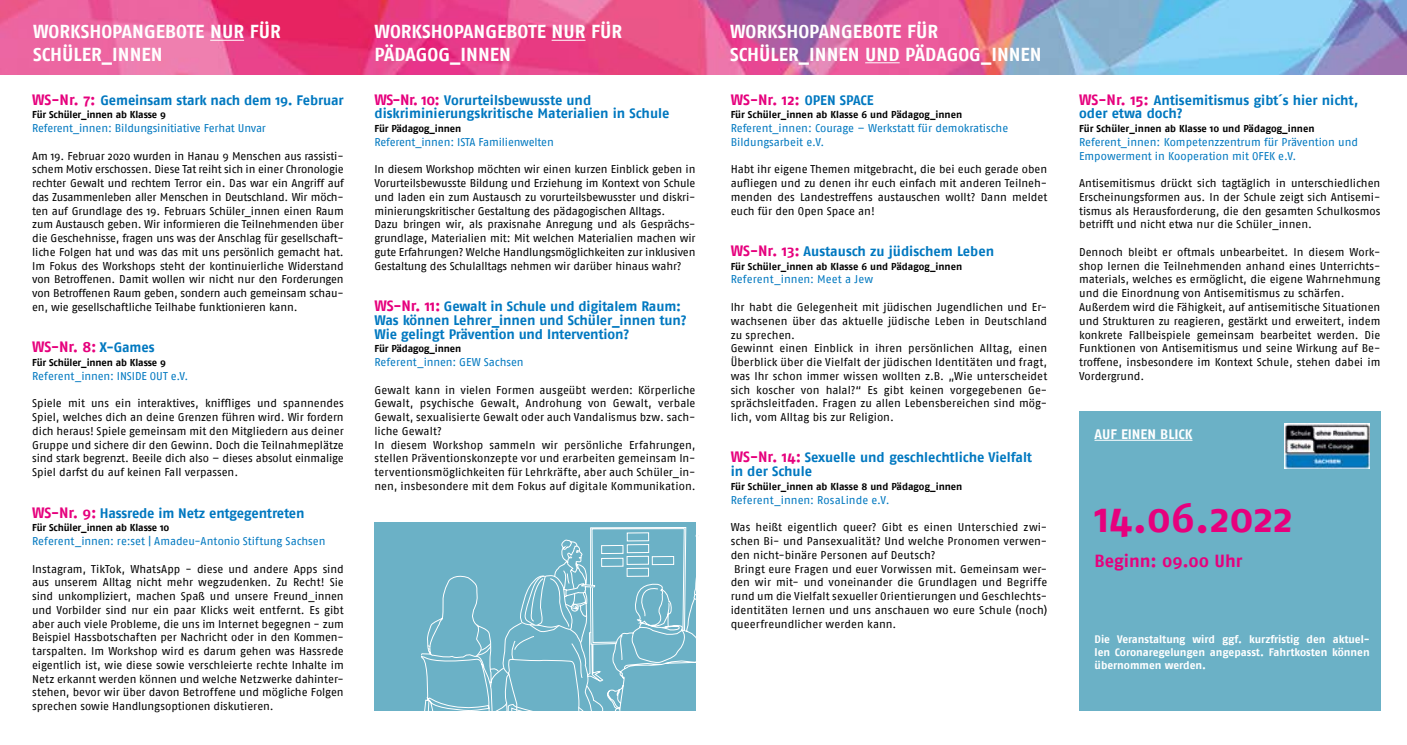
<style>
.page{position:relative;width:1407px;height:745px;background:#fff}
.page>*{position:absolute;margin:0;border:0;box-sizing:border-box;transform-origin:0 0}
.t1{font:700 41.25px "Fago No";color:#e6007d}
.t2{font:700 18.75px/22.5px "Fago No";color:#fff}
.t3{font:700 17.5px "Fago No";color:#e6007d}
.t4{font:700 15px "Fago No";color:#e6007d}
.t5{font:700 13.75px/13.8px "Fago No";letter-spacing:-.01em;color:#0078c0}
.t6{font:700 13.75px "Fago No";color:#fff}
.t7{font:11.25px/13.8px "Fago No";color:#000;text-align:justify}
.t8{font:11.25px/13.8px "Fago No";letter-spacing:-.005em;color:#0078c0}
.t9{font:700 10.88px/13px "Fago No";color:#fff;text-align:justify}
.t10{font:700 10px "Fago No";letter-spacing:-.005em;color:#000}
.s1{font-size:15px;color:#e6007d}
.s2{font-size:13.75px;color:#0078c0}
</style>
<div class="page">
<div style="left:374px;top:522px;width:321px;height:188px;background:#6bb1c6"></div>
<img style="left:0;top:0;width:1407px;height:74px">
<hr style="left:210px;top:40px;width:34px;height:1px;background:#fff">
<hr style="left:552px;top:40px;width:33px;height:1px;background:#fff">
<hr style="left:865px;top:62px;width:34px;height:1px;background:#fff">
<svg style="left:421px;top:522px;width:278px;height:188px"></svg>
<div style="left:1079px;top:411px;width:301px;height:299px;background:#6bb1c6"></div>
<hr style="left:1094px;top:439px;width:98px;height:1px;background:#fff">
<img style="left:1284px;top:423px;width:85px;height:45px">
<h2 class="t2" style="left:33px;top:20px;width:249px">WORKSHOPANGEBOTE NUR FÜR<br>SCHÜLER_INNEN</h2>
<p class="t5" style="left:32px;top:93px;width:313px"><span class="s1">WS-Nr. 7:</span> Gemeinsam stark nach dem 19. Februar</p>
<p class="t10" style="left:32px;top:109px;width:135px">Für Schüler_innen ab Klasse 9</p>
<p class="t8" style="left:32px;top:121px;width:235px">Referent_innen: Bildungsinitiative Ferhat Unvar</p>
<p class="t7" style="left:32px;top:148px;width:313px">Am 19. Februar 2020 wurden in Hanau 9 Menschen aus rassisti&shy;schem Motiv erschossen. Diese Tat reiht sich in einer Chronologie rechter Gewalt und rechtem Terror ein. Das war ein Angriff auf das Zusammenleben aller Menschen in Deutschland. Wir möch&shy;ten auf Grundlage des 19. Februars Schüler_innen einen Raum zum Austausch geben. Wir informieren die Teilnehmenden über die Geschehnisse, fragen uns was der Anschlag für gesellschaft&shy;liche Folgen hat und was das mit uns persönlich gemacht hat.<br>Im Fokus des Workshops steht der kontinuierliche Widerstand von Betroffenen. Damit wollen wir nicht nur den Forderungen von Betroffenen Raum geben, sondern auch gemeinsam schau&shy;en, wie gesellschaftliche Teilhabe funktionieren kann.</p>
<h3 class="t4" style="left:32px;top:338px;width:124px">WS-Nr. 8: <span class="s2">X-Games</span></h3>
<p class="t10" style="left:32px;top:356px;width:135px">Für Schüler_innen ab Klasse 9</p>
<p class="t8" style="left:32px;top:368px;width:158px">Referent_innen: INSIDE OUT e.V.</p>
<p class="t7" style="left:32px;top:396px;width:313px">Spiele mit uns ein interaktives, kniffliges und spannendes Spiel, welches dich an deine Grenzen führen wird. Wir fordern dich heraus! Spiele gemeinsam mit den Mitgliedern aus deiner Gruppe und sichere dir den Gewinn. Doch die Teilnahmeplätze sind stark begrenzt. Beeile dich also – dieses absolut einmalige Spiel darfst du auf keinen Fall verpassen.</p>
<p class="t5" style="left:32px;top:505px;width:274px"><span class="s1">WS-Nr. 9:</span> Hassrede im Netz entgegentreten</p>
<p class="t10" style="left:32px;top:521px;width:139px">Für Schüler_innen ab Klasse 10</p>
<p class="t8" style="left:32px;top:533px;width:295px">Referent_innen: re:set | Amadeu-Antonio Stiftung Sachsen</p>
<p class="t7" style="left:32px;top:561px;width:313px">Instagram, TikTok, WhatsApp - diese und andere Apps sind aus unserem Alltag nicht mehr wegzudenken. Zu Recht! Sie sind unkompliziert, machen Spaß und unsere Freund_innen und Vorbilder sind nur ein paar Klicks weit entfernt. Es gibt aber auch viele Probleme, die uns im Internet begegnen - zum Beispiel Hassbotschaften per Nachricht oder in den Kommen&shy;tarspalten. Im Workshop wird es darum gehen was Hassrede eigentlich ist, wie diese sowie verschleierte rechte Inhalte im Netz erkannt werden können und welche Netzwerke dahinter&shy;stehen, bevor wir über davon Betroffene und mögliche Folgen sprechen sowie Handlungsoptionen diskutieren.</p>
<h2 class="t2" style="left:374px;top:20px;width:249px">WORKSHOPANGEBOTE NUR FÜR<br>PÄDAGOG_INNEN</h2>
<h2 class="t2" style="left:730px;top:20px;width:313px">WORKSHOPANGEBOTE FÜR<br>SCHÜLER_INNEN UND PÄDAGOG_INNEN</h2>
<h3 class="t4" style="left:731px;top:90px;width:144px">WS-Nr. 12: <span class="s2">OPEN SPACE</span></h3>
<p class="t10" style="left:731px;top:109px;width:233px">Für Schüler_innen ab Klasse 6 und Pädagog_innen</p>
<p class="t8" style="left:731px;top:121px;width:279px">Referent_innen: Courage – Werkstatt für demokratische<br>Bildungsarbeit e.V.</p>
<p class="t7" style="left:731px;top:162px;width:318px">Habt ihr eigene Themen mitgebracht, die bei euch gerade oben aufliegen und zu denen ihr euch einfach mit anderen Teilneh&shy;menden des Landestreffens austauschen wollt? Dann meldet euch für den Open Space an!</p>
<p class="t5" style="left:731px;top:244px;width:265px"><span class="s1">WS-Nr. 13:</span> Austausch zu jüdischem Leben</p>
<p class="t10" style="left:731px;top:260px;width:233px">Für Schüler_innen ab Klasse 6 und Pädagog_innen</p>
<p class="t8" style="left:731px;top:272px;width:144px">Referent_innen: Meet a Jew</p>
<p class="t7" style="left:731px;top:300px;width:318px;text-align:left">Ihr habt die Gelegenheit mit jüdischen Jugendlichen und Er&shy;wachsenen über das aktuelle jüdische Leben in Deutschland zu sprechen.<br>Gewinnt einen Einblick in ihren persönlichen Alltag, einen Überblick über die Vielfalt der jüdischen Identitäten und fragt, was Ihr schon immer wissen wollten z.B. „Wie unterscheidet sich koscher von halal?“ Es gibt keinen vorgegebenen Ge&shy;sprächsleitfaden. Fragen zu allen Lebensbereichen sind mög&shy;lich, vom Alltag bis zur Religion.</p>
<p class="t5" style="left:731px;top:450px;width:303px"><span class="s1">WS-Nr. 14:</span> Sexuelle und geschlechtliche Vielfalt in der Schule</p>
<p class="t10" style="left:731px;top:480px;width:233px">Für Schüler_innen ab Klasse 8 und Pädagog_innen</p>
<p class="t8" style="left:731px;top:492px;width:160px">Referent_innen: RosaLinde e.V.</p>
<p class="t7" style="left:731px;top:520px;width:318px">Was heißt eigentlich queer? Gibt es einen Unterschied zwi-</p>
<p class="t7" style="left:731px;top:533px;width:318px">schen Bi- und Pansexualität? Und welche Pronomen verwen-</p>
<p class="t7" style="left:731px;top:547px;width:206px">den nicht-binäre Personen auf Deutsch?</p>
<p class="t7" style="left:734px;top:561px;width:315px">Bringt eure Fragen und euer Vorwissen mit. Gemeinsam wer-</p>
<p class="t7" style="left:731px;top:575px;width:318px">den wir mit- und voneinander die Grundlagen und Begriffe</p>
<p class="t7" style="left:731px;top:588px;width:318px">rund um die Vielfalt sexueller Orientierungen und Geschlechts-</p>
<p class="t7" style="left:731px;top:602px;width:318px">identitäten lernen und uns anschauen wo eure Schule (noch)</p>
<p class="t7" style="left:731px;top:616px;width:167px">queerfreundlicher werden kann.</p>
<p class="t5" style="left:374px;top:93px;width:297px"><span class="s1">WS-Nr. 10:</span> Vorurteilsbewusste und diskriminierungskritische Materialien in Schule</p>
<p class="t10" style="left:374px;top:123px;width:88px">Für Pädagog_innen</p>
<p class="t8" style="left:374px;top:135px;width:181px">Referent_innen: ISTA Familienwelten</p>
<p class="t7" style="left:374px;top:162px;width:322px;text-align:left">In diesem Workshop möchten wir einen kurzen Einblick geben in Vorurteilsbewusste Bildung und Erziehung im Kontext von Schule und laden ein zum Austausch zu vorurteilsbewusster und diskri&shy;minierungskritischer Gestaltung des pädagogischen Alltags.<br>Dazu bringen wir, als praxisnahe Anregung und als Gesprächs&shy;grundlage, Materialien mit: Mit welchen Materialien machen wir gute Erfahrungen? Welche Handlungsmöglichkeiten zur inklusiven Gestaltung des Schulalltags nehmen wir darüber hinaus wahr?</p>
<p class="t5" style="left:374px;top:299px;width:314px"><span class="s1">WS-Nr. 11:</span> Gewalt in Schule und digitalem Raum:<br>Was können Lehrer_innen und Schüler_innen tun?<br>Wie gelingt Prävention und Intervention?</p>
<p class="t10" style="left:374px;top:343px;width:88px">Für Pädagog_innen</p>
<p class="t8" style="left:374px;top:355px;width:151px">Referent_innen: GEW Sachsen</p>
<p class="t7" style="left:374px;top:382px;width:322px;text-align:left">Gewalt kann in vielen Formen ausgeübt werden: Körperliche Gewalt, psychische Gewalt, Androhung von Gewalt, verbale Gewalt, sexualisierte Gewalt oder auch Vandalismus bzw. sach&shy;liche Gewalt?<br>In diesem Workshop sammeln wir persönliche Erfahrungen, stellen Präventionskonzepte vor und erarbeiten gemeinsam In&shy;terventionsmöglichkeiten für Lehrkräfte, aber auch Schüler_in&shy;nen, insbesondere mit dem Fokus auf digitale Kommunikation.</p>
<p class="t5" style="left:1079px;top:93px;width:281px"><span class="s1">WS-Nr. 15:</span> Antisemitismus gibt´s hier nicht, oder etwa doch?</p>
<p class="t10" style="left:1079px;top:123px;width:237px">Für Schüler_innen ab Klasse 10 und Pädagog_innen</p>
<p class="t8" style="left:1079px;top:135px;width:280px">Referent_innen: Kompetenzzentrum für Prävention und<br>Empowerment in Kooperation mit OFEK e.V.</p>
<p class="t7" style="left:1079px;top:176px;width:303px">Antisemitismus drückt sich tagtäglich in unterschiedlichen Erscheinungsformen aus. In der Schule zeigt sich Antisemi&shy;tismus als Herausforderung, die den gesamten Schulkosmos betrifft und nicht etwa nur die Schüler_innen.</p>
<p class="t7" style="left:1079px;top:245px;width:303px;text-align:left">Dennoch bleibt er oftmals unbearbeitet. In diesem Work&shy;shop lernen die Teilnehmenden anhand eines Unterrichts&shy;materials, welches es ermöglicht, die eigene Wahrnehmung und die Einordnung von Antisemitismus zu schärfen.<br>Außerdem wird die Fähigkeit, auf antisemitische Situationen und Strukturen zu reagieren, gestärkt und erweitert, indem konkrete Fallbeispiele gemeinsam bearbeitet werden. Die Funktionen von Antisemitismus und seine Wirkung auf Be&shy;troffene, insbesondere im Kontext Schule, stehen dabei im Vordergrund.</p>
<p class="t6" style="left:1094px;top:425px;width:100px">AUF EINEN BLICK</p>
<h1 class="t1" style="left:1094px;top:493px;width:200px">14.06.2022</h1>
<h3 class="t3" style="left:1094px;top:549px;width:149px">Beginn: 09.00 Uhr</h3>
<p class="t9" style="left:1094px;top:632px;width:277px">Die Veranstaltung wird ggf. kurzfristig den aktuel&shy;len Coronaregelungen angepasst. Fahrtkosten können übernommen werden.</p>
</div>
